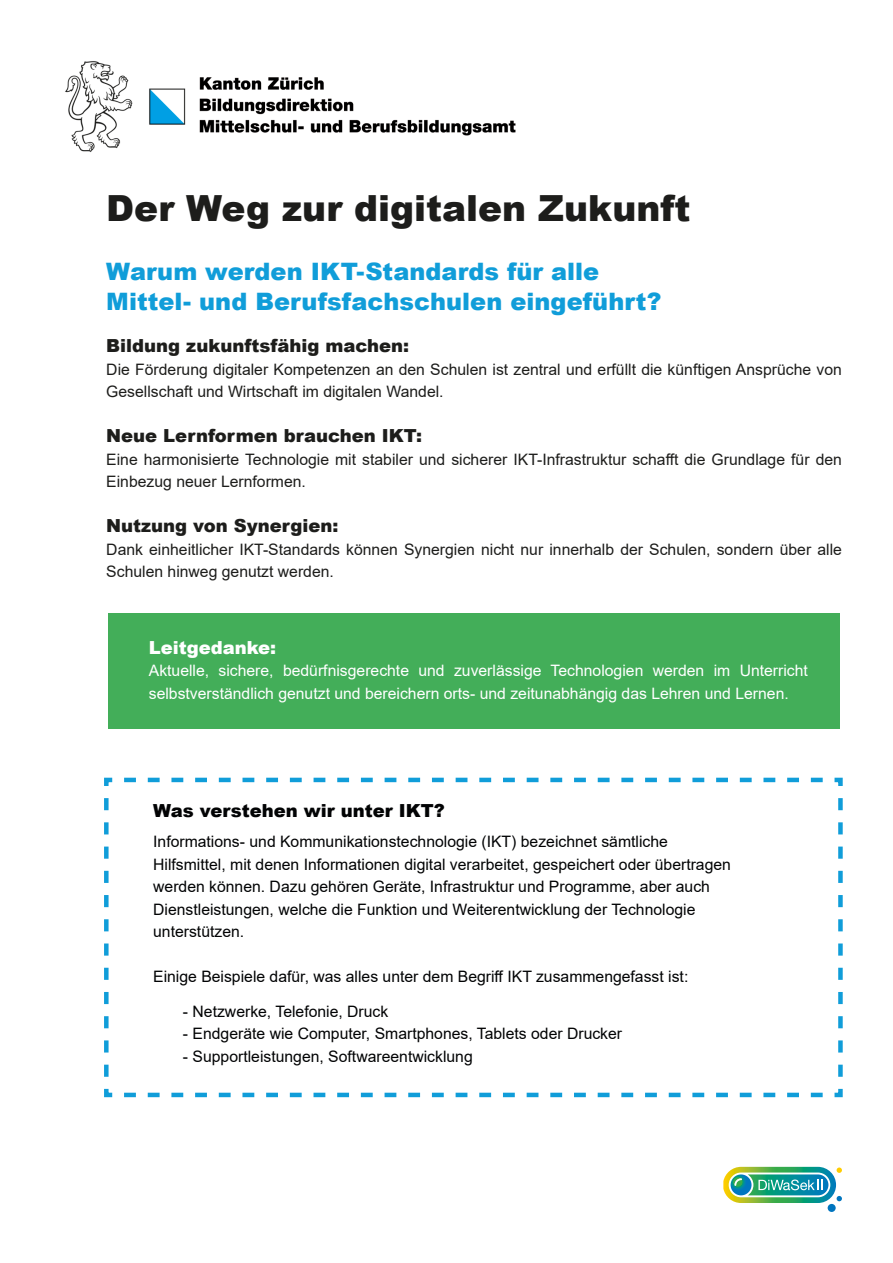
<style>
.page{position:relative;width:893px;height:1263px;background:#fff}
.page>*{position:absolute;margin:0;border:0;box-sizing:border-box;transform-origin:0 0}
.t1{font:900 36px "Arial";color:#1d1d1b}
.t2{font:900 24px "Arial";letter-spacing:.005em;color:#109dd9}
.Untertitel{font:900 18px "Arial";color:#1d1d1b}
.Untertitel-2{font:900 18px "Arial";color:#020304}
.t3{font:900 18px "Arial";color:#fff}
.Lauftexr{font:15.75px "Arial";color:#020304}
.Lauftexr-2{font:15.75px/22.5px "Arial";color:#1d1d1b}
.Lauftexr-3{font:15.75px/22.5px "Arial";color:#fff}
</style>
<div class="page">
<div style="left:109px;top:613px;width:731px;height:116px;background:#43ae59"></div>
<svg style="left:104px;top:777px;width:739px;height:321px"></svg>
<img style="left:65px;top:61px;width:451px;height:91px">
<div style="left:828px;top:1204px;width:8px;height:8px;background:#0075bf;border-radius:50%"></div>
<svg style="left:723px;top:1167px;width:119px;height:36px"></svg>
<p class="t1" style="left:106px;top:182px;width:585px">Der Weg zur digitalen Zukunft</p>
<p class="t2" style="left:106px;top:254px;width:494px">Warum werden IKT-Standards für alle</p>
<p class="t2" style="left:106px;top:284px;width:556px">Mittel- und Berufsfachschulen eingeführt?</p>
<p class="Untertitel" style="left:106px;top:333px;width:304px">Bildung zukunftsfähig machen:</p>
<p class="Lauftexr-2" style="left:106px;top:358px;width:737px">Die Förderung digitaler Kompetenzen an den Schulen ist zentral und erfüllt die künftigen Ansprüche von<br>Gesellschaft und Wirtschaft im digitalen Wandel.</p>
<p class="Untertitel" style="left:106px;top:423px;width:317px">Neue Lernformen brauchen IKT:</p>
<p class="Lauftexr-2" style="left:106px;top:448px;width:737px">Eine harmonisierte Technologie mit stabiler und sicherer IKT-Infrastruktur schafft die Grundlage für den<br>Einbezug neuer Lernformen.</p>
<p class="Untertitel" style="left:106px;top:513px;width:234px">Nutzung von Synergien:</p>
<p class="Lauftexr-2" style="left:106px;top:538px;width:737px">Dank einheitlicher IKT-Standards können Synergien nicht nur innerhalb der Schulen, sondern über alle<br>Schulen hinweg genutzt werden.</p>
<p class="t3" style="left:149px;top:634px;width:129px">Leitgedanke:</p>
<p class="Lauftexr-3" style="left:149px;top:659px;width:661px">Aktuelle, sichere, bedürfnisgerechte und zuverlässige Technologien werden im Unterricht selbstverständlich genutzt und bereichern orts- und zeitunabhängig das Lehren und Lernen.</p>
<p class="Untertitel-2" style="left:153px;top:798px;width:293px">Was verstehen wir unter IKT?</p>
<p class="Lauftexr" style="left:153px;top:831px;width:516px">Informations- und Kommunikationstechnologie (IKT) bezeichnet sämtliche</p>
<p class="Lauftexr" style="left:153px;top:853px;width:579px">Hilfsmittel, mit denen Informationen digital verarbeitet, gespeichert oder übertragen</p>
<p class="Lauftexr" style="left:153px;top:876px;width:558px">werden können. Dazu gehören Geräte, Infrastruktur und Programme, aber auch</p>
<p class="Lauftexr" style="left:153px;top:898px;width:544px">Dienstleistungen, welche die Funktion und Weiterentwicklung der Technologie</p>
<p class="Lauftexr" style="left:153px;top:921px;width:93px">unterstützen.</p>
<p class="Lauftexr" style="left:153px;top:966px;width:537px">Einige Beispiele dafür, was alles unter dem Begriff IKT zusammengefasst ist:</p>
<p class="Lauftexr" style="left:183px;top:1000px;width:207px">- Netzwerke, Telefonie, Druck</p>
<p class="Lauftexr" style="left:183px;top:1023px;width:441px">- Endgeräte wie Computer, Smartphones, Tablets oder Drucker</p>
<p class="Lauftexr" style="left:183px;top:1045px;width:291px">- Supportleistungen, Softwareentwicklung</p>
</div>
